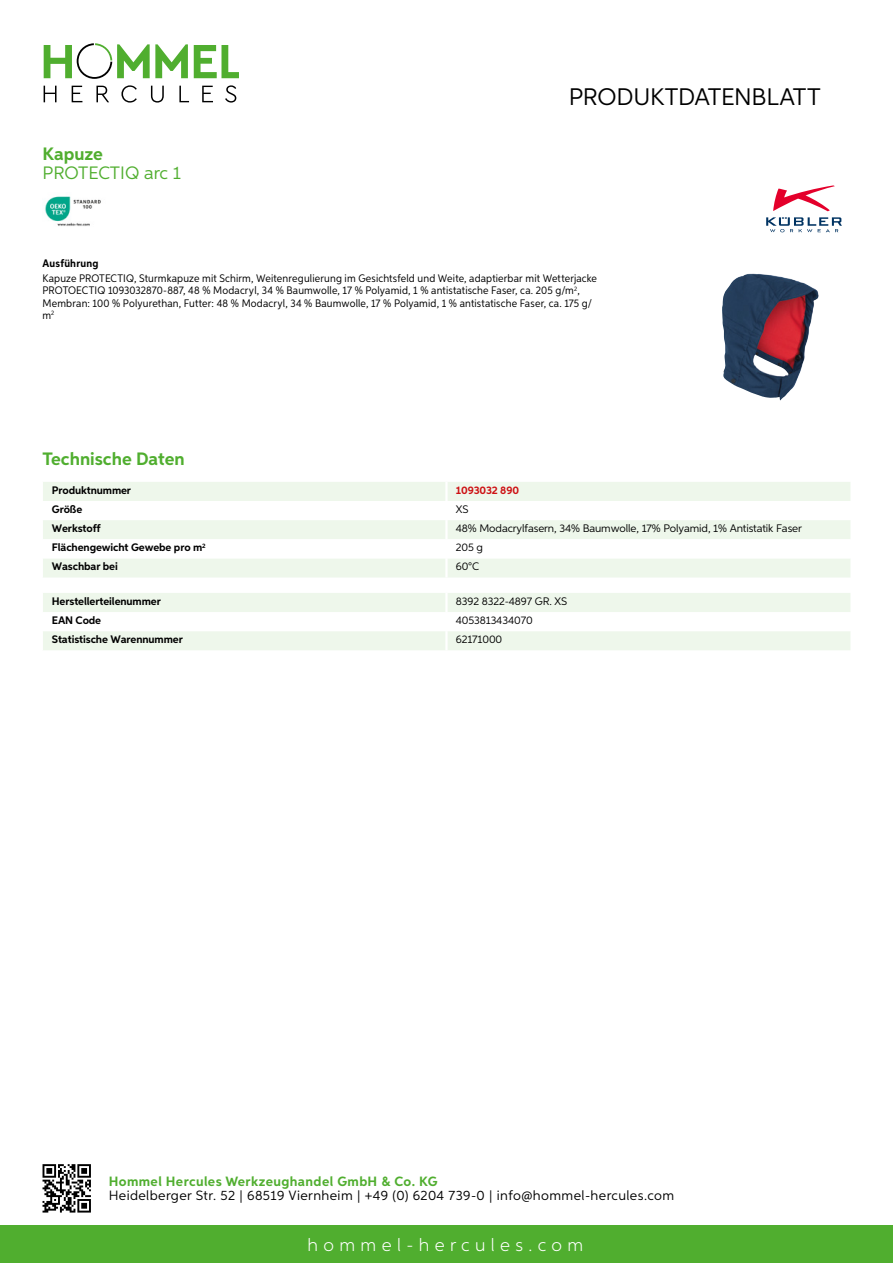
<style>
.page{position:relative;width:893px;height:1263px;background:#fff}
.page>*{position:absolute;margin:0;border:0;box-sizing:border-box;transform-origin:0 0}
.t1{font:24px "Aspira";letter-spacing:-.01em;color:#000}
.t2{font:700 18px "Aspira";color:#50ae2f}
.t3{font:300 18px "Aspira";letter-spacing:.3em;color:#fff}
.t4{font:18px "Aspira";color:#50ae2f}
.t5{font:13.5px "Aspira";letter-spacing:.03em;color:#000}
.t6{font:700 13.5px "Aspira";letter-spacing:.03em;color:#50ae2f}
.t7{font:10.95px/12px "Aspira Nar";letter-spacing:.015em;color:#000}
.t8{font:700 10.95px "Aspira";letter-spacing:-.01em;color:#000}
.t9{font:10.95px "Aspira";letter-spacing:-.01em;color:#000}
.t10{font:700 10.95px "Aspira";letter-spacing:-.01em;color:#cd1013}
.t11{font:700 10.95px "Aspira Nar";letter-spacing:.02em;color:#000}
</style>
<div class="page">
<div style="left:0;top:1226px;width:893px;height:37px;background:#50ae2f"></div>
<svg style="left:43px;top:1164px;width:48px;height:48px"></svg>
<svg style="left:194px;top:45px;width:45px;height:33px"></svg>
<svg style="left:44px;top:43px;width:144px;height:36px"></svg>
<svg style="left:44px;top:86px;width:13px;height:16px"></svg>
<svg style="left:72px;top:86px;width:10px;height:16px"></svg>
<svg style="left:96px;top:86px;width:13px;height:16px"></svg>
<svg style="left:121px;top:85px;width:16px;height:18px"></svg>
<svg style="left:151px;top:86px;width:13px;height:17px"></svg>
<svg style="left:179px;top:86px;width:10px;height:16px"></svg>
<svg style="left:202px;top:86px;width:11px;height:16px"></svg>
<svg style="left:225px;top:85px;width:11px;height:18px"></svg>
<div style="left:43px;top:482px;width:807px;height:95px;background:#eef7eb"></div>
<svg style="left:43px;top:501px;width:807px;height:57px"></svg>
<hr style="left:445px;top:482px;width:3px;height:19px;background:#fff">
<hr style="left:445px;top:501px;width:3px;height:19px;background:#fff">
<hr style="left:445px;top:520px;width:3px;height:19px;background:#fff">
<hr style="left:445px;top:539px;width:3px;height:19px;background:#fff">
<hr style="left:445px;top:558px;width:3px;height:19px;background:#fff">
<svg style="left:43px;top:593px;width:807px;height:57px"></svg>
<hr style="left:445px;top:631px;width:3px;height:19px;background:#fff">
<img style="left:45px;top:196px;width:56px;height:30px">
<img style="left:722px;top:274px;width:90px;height:126px">
<svg style="left:773px;top:185px;width:62px;height:26px"></svg>
<svg style="left:766px;top:217px;width:76px;height:15px"></svg>
<h2 class="t2" style="left:43px;top:142px;width:62px">Kapuze</h2>
<h2 class="t4" style="left:43px;top:162px;width:23px">PROTE</h2>
<h2 class="t4" style="left:98px;top:162px;width:84px">CTIQ arc 1</h2>
<h1 class="t1" style="left:569px;top:82px;width:253px">Produktdatenblatt</h1>
<p class="t11" style="left:43px;top:257px;width:58px">Ausführung</p>
<p class="t7" style="left:43px;top:273px;width:556px">Kapuze PROTECTIQ, Sturmkapuze mit Schirm, Weitenregulierung im Gesichtsfeld und Weite, adaptierbar mit Wetterjacke PROTOECTIQ 1093032870-887, 48 % Modacryl, 34 % Baumwolle, 17 % Polyamid, 1 % antistatische Faser, ca. 205 g/m<sup>2</sup>, Membran: 100 % Polyurethan, Futter: 48 % Modacryl, 34 % Baumwolle, 17 % Polyamid, 1 % antistatische Faser, ca. 175 g/ m<sup>2</sup></p>
<h2 class="t2" style="left:43px;top:448px;width:144px">Technische Daten</h2>
<p class="t8" style="left:52px;top:483px;width:81px">Produktnummer</p>
<p class="t10" style="left:456px;top:483px;width:65px">1093032 890</p>
<p class="t8" style="left:52px;top:502px;width:32px">Größe</p>
<p class="t9" style="left:456px;top:502px;width:14px">XS</p>
<p class="t8" style="left:52px;top:521px;width:50px">Werkstoff</p>
<p class="t9" style="left:456px;top:522px;width:348px">48% Modacrylfasern, 34% Baumwolle, 17% Polyamid, 1% Antistatik Faser</p>
<p class="t8" style="left:52px;top:541px;width:155px">Flächengewicht Gewebe pro m<sup>2</sup></p>
<p class="t9" style="left:456px;top:541px;width:29px">205 g</p>
<p class="t8" style="left:52px;top:560px;width:68px">Waschbar bei</p>
<p class="t9" style="left:456px;top:560px;width:25px">60°C</p>
<p class="t8" style="left:52px;top:594px;width:111px">Herstellerteilenummer</p>
<p class="t9" style="left:456px;top:594px;width:113px">8392 8322-4897 GR. XS</p>
<p class="t8" style="left:52px;top:613px;width:51px">EAN Code</p>
<p class="t9" style="left:456px;top:613px;width:78px">4053813434070</p>
<p class="t8" style="left:52px;top:633px;width:132px">Statistische Warennummer</p>
<p class="t9" style="left:456px;top:633px;width:48px">62171000</p>
<p class="t6" style="left:109px;top:1172px;width:330px">Hommel Hercules Werkzeughandel GmbH &amp; Co. KG</p>
<p class="t5" style="left:109px;top:1187px;width:567px">Heidelberger Str. 52 | 68519 Viernheim | +49 (0) 6204 739-0 | info@hommel-hercules.com</p>
<h2 class="t3" style="left:307px;top:1234px;width:277px">hommel-hercules.com</h2>
</div>
